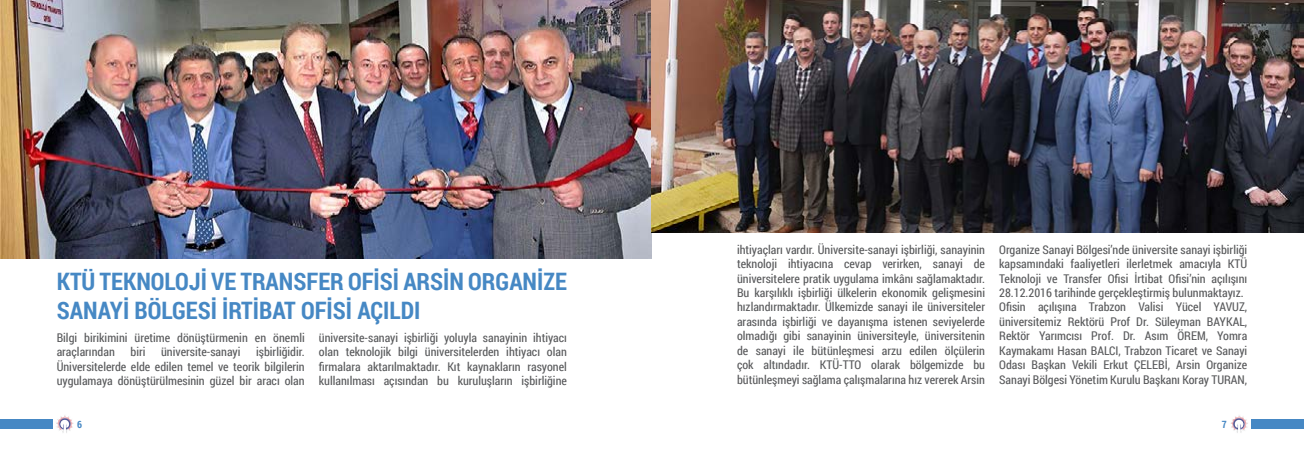
<style>
.page{position:relative;width:1304px;height:454px;background:#fff}
.page>*{position:absolute;margin:0;border:0;box-sizing:border-box;transform-origin:0 0}
.t1{font:700 24px/28.8px "Roboto Condensed";color:#4688c4}
.t2{font:12px/14.4px "Roboto Condensed";color:#58595b;text-align:justify}
.t3{font:700 10px "Roboto Condensed";color:#4688c4}
</style>
<div class="page">
<div style="left:0;top:419px;width:52px;height:10px;background:#4688c4"></div>
<div style="left:1252px;top:419px;width:52px;height:10px;background:#4688c4"></div>
<svg style="left:1231px;top:415px;width:17px;height:18px"></svg>
<svg style="left:56px;top:415px;width:18px;height:18px"></svg>
<img style="left:0;top:0;width:652px;height:258px">
<img style="left:652px;top:0;width:652px;height:232px">
<h1 class="t1" style="left:57px;top:266px;width:512px">KTÜ TEKNOLOJİ VE TRANSFER OFİSİ ARSİN ORGANİZE<br>SANAYİ BÖLGESİ İRTİBAT OFİSİ AÇILDI</h1>
<p class="t2" style="left:57px;top:330px;width:250px">Bilgi birikimini üretime dönüştürmenin en önemli araçlarından</p>
<p class="t2" style="left:57px;top:344px;width:250px;text-indent:199px">işbirliğidir.<br>Üniversitelerde elde edilen temel ve teorik bilgilerin uygulamaya dönüştürülmesinin güzel bir aracı olan</p>
<p class="t2" style="left:131px;top:344px;width:16px">biri</p>
<p class="t2" style="left:161px;top:344px;width:81px">üniversite-sanayi</p>
<p class="t2" style="left:319px;top:330px;width:250px">üniversite-sanayi işbirliği yoluyla sanayinin ihtiyacı olan teknolojik bilgi üniversitelerden ihtiyacı olan firmalara aktarılmaktadır. Kıt kaynakların rasyonel kullanılması açısından bu kuruluşların işbirliğine</p>
<p class="t2" style="left:737px;top:242px;width:250px">ihtiyaçları vardır. Üniversite-sanayi işbirliği, sanayinin teknoloji ihtiyacına cevap verirken, sanayi de üniversitelere pratik uygulama imkânı sağlamaktadır.<br>Bu karşılıklı işbirliği ülkelerin ekonomik gelişmesini hızlandırmaktadır. Ülkemizde sanayi ile üniversiteler arasında işbirliği ve dayanışma istenen seviyelerde olmadığı gibi sanayinin üniversiteyle, üniversitenin de sanayi ile bütünleşmesi arzu edilen ölçülerin çok altındadır. KTÜ-TTO olarak bölgemizde bu bütünleşmeyi sağlama çalışmalarına hız vererek Arsin</p>
<p class="t2" style="left:999px;top:242px;width:250px;text-align:left">Organize Sanayi Bölgesi’nde üniversite sanayi işbirliği kapsamındaki faaliyetleri ilerletmek amacıyla KTÜ Teknoloji ve Transfer Ofisi İrtibat Ofisi’nin açılışını 28.12.2016 tarihinde gerçekleştirmiş bulunmaktayız.<br>Ofisin açılışına Trabzon Valisi Yücel YAVUZ, üniversitemiz Rektörü Prof Dr. Süleyman BAYKAL, Rektör Yarımcısı Prof. Dr. Asım ÖREM, Yomra Kaymakamı Hasan BALCI, Trabzon Ticaret ve Sanayi Odası Başkan Vekili Erkut ÇELEBİ, Arsin Organize Sanayi Bölgesi Yönetim Kurulu Başkanı Koray TURAN,</p>
<p class="t3" style="left:77px;top:417px;width:6px">6</p>
<p class="t3" style="left:1222px;top:417px;width:6px">7</p>
</div>
